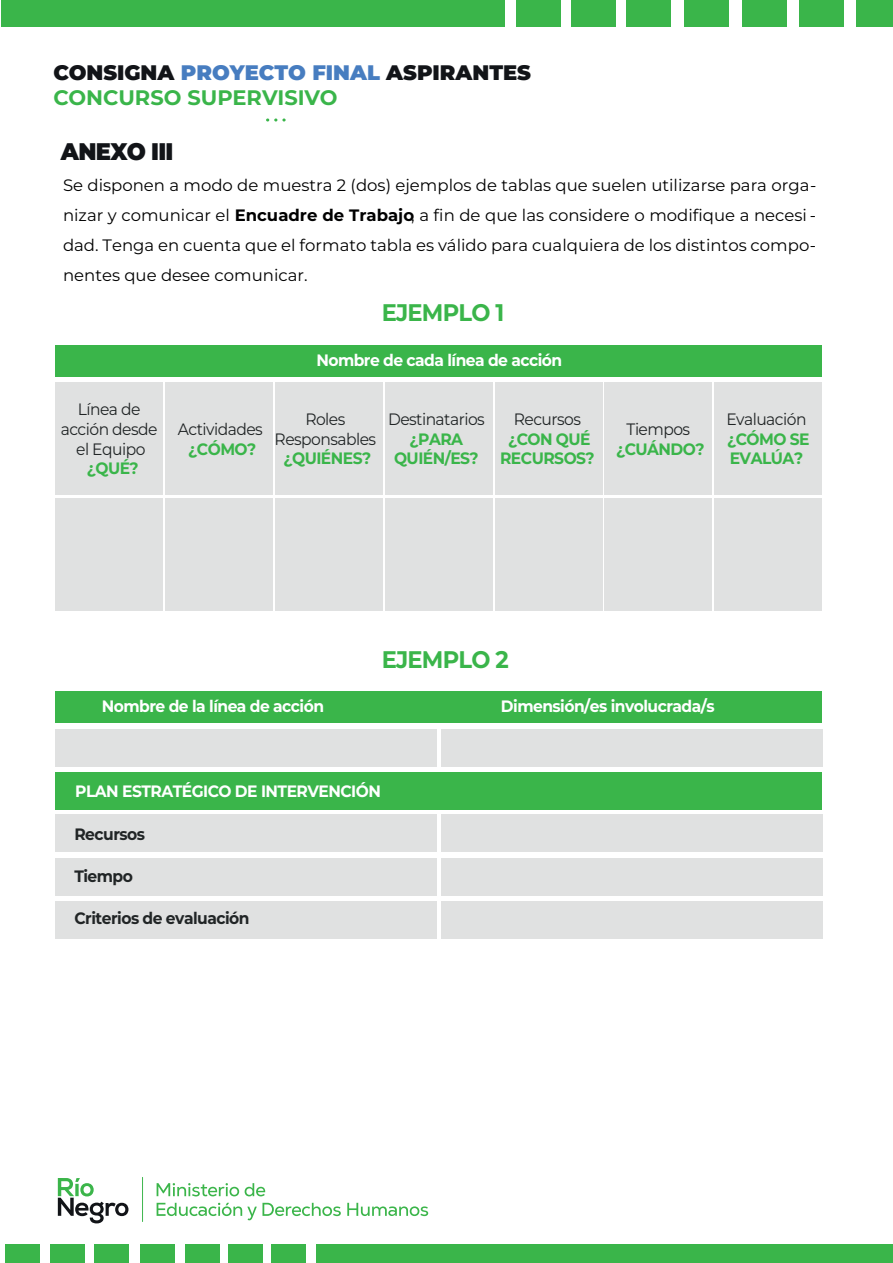
<style>
.page{position:relative;width:893px;height:1263px;background:#fff}
.page>*{position:absolute;margin:0;border:0;box-sizing:border-box;transform-origin:0 0}
.t1{font:700 24px "Montserrat";letter-spacing:-.035em;color:#3ab54a;scale:.94 1}
.t2{font:900 24px "Montserrat";letter-spacing:-.035em;color:#121418;scale:.94 1}
.t3{font:700 21px/25.2px "Montserrat";color:#3ab54a}
.t4{font:16.5px/30px "Montserrat";color:#000001;text-align:justify}
.t5{font:700 16.5px "Montserrat";letter-spacing:-.035em;color:#fff;scale:.94 1}
.t6{font:16.5px/19.8px "Montserrat";letter-spacing:-.035em;color:#212526;text-align:center;scale:.94 1}
.t7{font:700 16.5px/19.8px "Montserrat";letter-spacing:-.035em;color:#3ab54a;text-align:center;scale:.94 1}
.t8{font:700 16.5px "Montserrat";letter-spacing:-.035em;color:#212526;scale:.94 1}
.s1{font-weight:900;color:#121418}
.s2{font-weight:900;color:#477dc0}
.s3{font-weight:700}
</style>
<div class="page">
<div style="left:56px;top:382px;width:107px;height:113px;background:#e0e1e1"></div>
<div style="left:165px;top:382px;width:108px;height:113px;background:#e0e1e1"></div>
<div style="left:275px;top:382px;width:108px;height:113px;background:#e0e1e1"></div>
<div style="left:385px;top:382px;width:108px;height:113px;background:#e0e1e1"></div>
<div style="left:495px;top:382px;width:107px;height:113px;background:#e0e1e1"></div>
<div style="left:605px;top:382px;width:107px;height:113px;background:#e0e1e1"></div>
<div style="left:714px;top:382px;width:108px;height:113px;background:#e0e1e1"></div>
<div style="left:56px;top:498px;width:107px;height:112px;background:#e0e1e1"></div>
<div style="left:165px;top:498px;width:108px;height:112px;background:#e0e1e1"></div>
<div style="left:275px;top:498px;width:108px;height:112px;background:#e0e1e1"></div>
<div style="left:385px;top:498px;width:108px;height:112px;background:#e0e1e1"></div>
<div style="left:495px;top:498px;width:107px;height:112px;background:#e0e1e1"></div>
<div style="left:605px;top:498px;width:107px;height:112px;background:#e0e1e1"></div>
<div style="left:714px;top:498px;width:108px;height:112px;background:#e0e1e1"></div>
<div style="left:56px;top:345px;width:766px;height:31px;background:#3ab54a"></div>
<div style="left:56px;top:729px;width:380px;height:37px;background:#e0e1e1"></div>
<div style="left:441px;top:729px;width:381px;height:37px;background:#e0e1e1"></div>
<div style="left:56px;top:814px;width:380px;height:38px;background:#e0e1e1"></div>
<div style="left:441px;top:814px;width:381px;height:38px;background:#e0e1e1"></div>
<div style="left:56px;top:858px;width:380px;height:38px;background:#e0e1e1"></div>
<div style="left:441px;top:858px;width:381px;height:38px;background:#e0e1e1"></div>
<div style="left:56px;top:902px;width:380px;height:37px;background:#e0e1e1"></div>
<div style="left:441px;top:902px;width:381px;height:37px;background:#e0e1e1"></div>
<div style="left:56px;top:772px;width:766px;height:38px;background:#3ab54a"></div>
<div style="left:56px;top:692px;width:766px;height:31px;background:#3ab54a"></div>
<div style="left:516px;top:0;width:45px;height:27px;background:#3ab54a"></div>
<div style="left:1px;top:0;width:503px;height:27px;background:#3ab54a"></div>
<div style="left:571px;top:0;width:45px;height:27px;background:#3ab54a"></div>
<div style="left:627px;top:0;width:44px;height:27px;background:#3ab54a"></div>
<div style="left:684px;top:0;width:45px;height:27px;background:#3ab54a"></div>
<div style="left:742px;top:0;width:45px;height:27px;background:#3ab54a"></div>
<div style="left:799px;top:0;width:45px;height:27px;background:#3ab54a"></div>
<div style="left:857px;top:0;width:36px;height:27px;background:#3ab54a"></div>
<div style="left:317px;top:1244px;width:576px;height:19px;background:#3ab54a"></div>
<div style="left:271px;top:1244px;width:35px;height:19px;background:#3ab54a"></div>
<div style="left:228px;top:1244px;width:35px;height:19px;background:#3ab54a"></div>
<div style="left:185px;top:1244px;width:35px;height:19px;background:#3ab54a"></div>
<div style="left:140px;top:1244px;width:34px;height:19px;background:#3ab54a"></div>
<div style="left:94px;top:1244px;width:35px;height:19px;background:#3ab54a"></div>
<div style="left:50px;top:1244px;width:35px;height:19px;background:#3ab54a"></div>
<div style="left:5px;top:1244px;width:35px;height:19px;background:#3ab54a"></div>
<svg style="left:157px;top:1183px;width:82px;height:13px"></svg>
<svg style="left:245px;top:1183px;width:20px;height:13px"></svg>
<svg style="left:157px;top:1203px;width:184px;height:17px"></svg>
<svg style="left:347px;top:1203px;width:81px;height:13px"></svg>
<hr style="left:142px;top:1177px;width:1px;height:45px;background:#3bb54a">
<svg style="left:58px;top:1178px;width:70px;height:45px"></svg>
<svg style="left:266px;top:118px;width:20px;height:4px"></svg>
<p class="t3" style="left:53px;top:60px;width:479px"><span class="s1">CONSIGNA</span> <span class="s2">PROYECTO FINAL</span> <span class="s1">ASPIRANTES<br></span>CONCURSO SUPERVISIVO</p>
<h1 class="t2" style="left:61px;top:136px;width:121px">ANEXO III</h1>
<p class="t4" style="left:63px;top:169px;width:755px">Se disponen a modo de muestra 2 (dos) ejemplos de tablas que suelen utilizarse para orga&shy;nizar y comunicar el <span class="s3">Encuadre de Trabajo</span>, a fin de que las considere o modifique a necesi - dad. Tenga en cuenta que el formato tabla es válido para cualquiera de los distintos compo&shy;nentes que desee comunicar.</p>
<h1 class="t1" style="left:382px;top:297px;width:132px">EJEMPLO 1</h1>
<p class="t6" style="left:61px;top:399px;width:104px">Línea de acción desde el Equipo</p>
<p class="t7" style="left:87px;top:458px;width:57px">¿QUÉ?</p>
<p class="t5" style="left:316px;top:349px;width:263px">Nombre de cada línea de acción</p>
<p class="t6" style="left:178px;top:419px;width:92px">Actividades</p>
<p class="t7" style="left:188px;top:438px;width:74px">¿CÓMO?</p>
<p class="t6" style="left:275px;top:409px;width:109px">Roles<br>Responsables</p>
<p class="t7" style="left:283px;top:448px;width:95px">¿QUIÉNES?</p>
<p class="t6" style="left:388px;top:409px;width:104px">Destinatarios</p>
<p class="t7" style="left:394px;top:428px;width:92px">¿PARA<br>QUIÉN/ES?</p>
<p class="t6" style="left:514px;top:409px;width:73px">Recursos</p>
<p class="t7" style="left:500px;top:428px;width:102px">¿CON QUÉ<br>RECURSOS?</p>
<p class="t6" style="left:627px;top:419px;width:69px">Tiempos</p>
<p class="t7" style="left:616px;top:438px;width:96px">¿CUÁNDO?</p>
<p class="t6" style="left:726px;top:409px;width:87px">Evaluación</p>
<p class="t7" style="left:727px;top:428px;width:89px;text-align:left">¿CÓMO SE<br>EVALÚA?</p>
<h1 class="t1" style="left:382px;top:643px;width:137px">EJEMPLO 2</h1>
<p class="t5" style="left:102px;top:695px;width:238px">Nombre de la línea de acción</p>
<p class="t5" style="left:501px;top:695px;width:229px">Dimensión/es involucrada/s</p>
<p class="t5" style="left:75px;top:780px;width:327px">PLAN ESTRATÉGICO DE INTERVENCIÓN</p>
<p class="t8" style="left:74px;top:823px;width:77px">Recursos</p>
<p class="t8" style="left:74px;top:865px;width:64px">Tiempo</p>
<p class="t8" style="left:74px;top:907px;width:188px">Criterios de evaluación</p>
</div>
